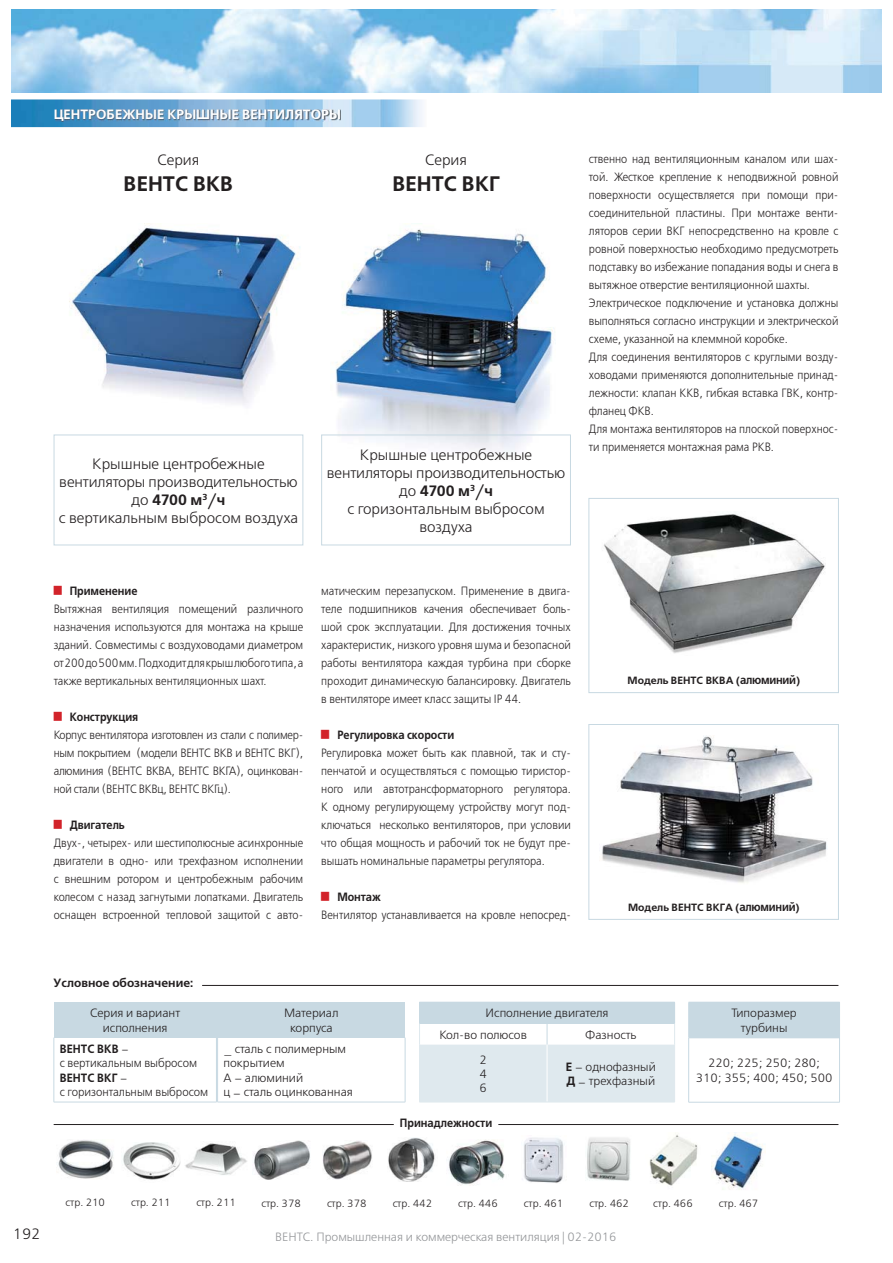
<style>
.page{position:relative;width:893px;height:1263px;background:#fff}
.page>*{position:absolute;margin:0;border:0;box-sizing:border-box;transform-origin:0 0}
.t1{font:700 21px "Free Set C";color:#231f20}
.t2{font:15px/18px "Free Set C";color:#231f20;text-align:center}
.t3{font:700 13.5px "Free Set C";color:#fff}
.t4{font:12px/18px "Free Set C";color:#231f20;text-align:justify;scale:.9 1}
.t5{font:12px/14.4px "Free Set C";color:#231f20;text-align:center}
.t6{font:700 12px "Free Set C";letter-spacing:-.005em;color:#231f20;scale:.9 1}
.t7{font:12px/14.4px "Free Set C";color:#231f20;scale:.94 1}
.t8{font:12px "Free Set C";color:#939598}
.t9{font:700 12px "Free Set C";letter-spacing:-.005em;color:#231f20}
.t10{font:10.5px "Free Set C";color:#231f20}
.t11{font:700 10.5px "Free Set C";color:#231f20}
.s1{font-weight:700}
.s2{font-size:12px}
</style>
<div class="page">
<img style="left:11px;top:9px;width:870px;height:83px">
<img style="left:11px;top:99px;width:412px;height:28px">
<img style="left:331px;top:229px;width:225px;height:224px">
<img style="left:602px;top:736px;width:225px;height:147px">
<div style="left:589px;top:724px;width:249px;height:196px;border:1px solid #c8d9e2"></div>
<img style="left:53px;top:227px;width:251px;height:211px">
<img style="left:55px;top:109px;width:285px;height:12px">
<img style="left:587px;top:1137px;width:44px;height:44px">
<img style="left:524px;top:1137px;width:40px;height:46px">
<img style="left:449px;top:1140px;width:56px;height:45px">
<img style="left:388px;top:1138px;width:47px;height:44px">
<img style="left:649px;top:1134px;width:49px;height:52px">
<img style="left:711px;top:1134px;width:55px;height:56px">
<hr style="left:54px;top:1124px;width:340px;height:1px;background:#231f20">
<hr style="left:498px;top:1124px;width:340px;height:1px;background:#231f20">
<img style="left:253px;top:1140px;width:57px;height:40px">
<img style="left:322px;top:1140px;width:50px;height:39px">
<div style="left:54px;top:1002px;width:162px;height:36px;background:#c8d9e2"></div>
<hr style="left:54px;top:1102px;width:163px;height:1px;background:#c8d9e2">
<hr style="left:54px;top:1038px;width:1px;height:64px;background:#c8d9e2">
<hr style="left:216px;top:1038px;width:1px;height:64px;background:#c8d9e2">
<div style="left:218px;top:1002px;width:187px;height:36px;background:#c8d9e2"></div>
<hr style="left:217px;top:1038px;width:1px;height:64px;background:#c8d9e2">
<hr style="left:405px;top:1038px;width:1px;height:64px;background:#c8d9e2">
<hr style="left:217px;top:1102px;width:188px;height:1px;background:#c8d9e2">
<div style="left:689px;top:1002px;width:150px;height:36px;background:#c8d9e2"></div>
<hr style="left:688px;top:1102px;width:152px;height:1px;background:#c8d9e2">
<hr style="left:839px;top:1002px;width:1px;height:36px;background:#c8d9e2">
<hr style="left:688px;top:1038px;width:1px;height:64px;background:#c8d9e2">
<hr style="left:839px;top:1038px;width:1px;height:64px;background:#c8d9e2">
<hr style="left:688px;top:1002px;width:1px;height:36px;background:#c8d9e2">
<hr style="left:688px;top:1038px;width:152px;height:1px;background:#c8d9e2">
<hr style="left:202px;top:985px;width:636px;height:1px;background:#231f20">
<img style="left:185px;top:1143px;width:62px;height:32px">
<img style="left:123px;top:1142px;width:57px;height:38px">
<img style="left:58px;top:1140px;width:56px;height:39px">
<img style="left:604px;top:514px;width:221px;height:140px">
<div style="left:589px;top:498px;width:249px;height:195px;border:1px solid #c8d9e2"></div>
<div style="left:54px;top:435px;width:249px;height:110px;border:1px solid #c8d9e2"></div>
<div style="left:321px;top:435px;width:250px;height:110px;border:1px solid #c8d9e2"></div>
<svg style="left:419px;top:1002px;width:256px;height:100px"></svg>
<hr style="left:419px;top:1045px;width:1px;height:57px;background:#dfe9ee">
<hr style="left:674px;top:1045px;width:1px;height:57px;background:#dfe9ee">
<hr style="left:419px;top:1102px;width:256px;height:1px;background:#dfe9ee">
<p class="t3" style="left:54px;top:109px;width:289px">ЦЕНТРОБЕЖНЫЕ КРЫШНЫЕ ВЕНТИЛЯТОРЫ</p>
<p class="t2" style="left:158px;top:151px;width:43px">Серия</p>
<h1 class="t1" style="left:124px;top:176px;width:111px">ВЕНТС ВКВ</h1>
<p class="t2" style="left:425px;top:151px;width:43px">Серия</p>
<h1 class="t1" style="left:392px;top:176px;width:109px">ВЕНТС ВКГ</h1>
<p class="t2" style="left:59px;top:455px;width:241px">Крышные центробежные вентиляторы производительностью до <span class="s1">4700 м</span><sup>3</sup><span class="s1">/ч<br></span>с вертикальным выбросом воздуха</p>
<p class="t2" style="left:327px;top:446px;width:240px">Крышные центробежные вентиляторы производительностью до <span class="s1">4700 м</span><sup>3</sup><span class="s1">/ч<br></span>с горизонтальным выбросом воздуха</p>
<p class="t4" style="left:589px;top:150px;width:279px;text-align:left">ственно над вентиляционным каналом или шах&shy;той. Жесткое крепление к неподвижной ровной поверхности осуществляется при помощи при&shy;соединительной пластины. При монтаже венти&shy;ляторов серии ВКГ непосредственно на кровле с ровной поверхностью необходимо предусмотреть подставку во избежание попадания воды и снега в вытяжное отверстие вентиляционной шахты.<br>Электрическое подключение и установка должны выполняться согласно инструкции и электрической схеме, указанной на клеммной коробке.<br>Для соединения вентиляторов с круглыми возду&shy;ховодами применяются дополнительные принад&shy;лежности: клапан ККВ, гибкая вставка ГВК, контр&shy;фланец ФКВ.<br>Для монтажа вентиляторов на плоской поверхнос&shy;ти применяется монтажная рама РКВ.</p>
<p class="t6" style="left:70px;top:586px;width:77px">Применение</p>
<p class="t4" style="left:54px;top:600px;width:279px">Вытяжная вентиляция помещений различного назначения используются для монтажа на крыше зданий. Совместимы с воздуховодами диаметром от 200 до 500 мм. Подходит для крыш любого типа, а также вертикальных вентиляционных шахт.</p>
<p class="t6" style="left:70px;top:712px;width:78px">Конструкция</p>
<p class="t4" style="left:54px;top:726px;width:279px">Корпус вентилятора изготовлен из стали с полимер&shy;ным покрытием (модели ВЕНТС ВКВ и ВЕНТС ВКГ), алюминия (ВЕНТС ВКВА, ВЕНТС ВКГА), оцинкован&shy;ной стали (ВЕНТС ВКВц, ВЕНТС ВКГц).</p>
<p class="t6" style="left:70px;top:820px;width:63px">Двигатель</p>
<p class="t4" style="left:54px;top:833px;width:279px">Двух-, четырех- или шестиполюсные асинхронные двигатели в одно- или трехфазном исполнении с внешним ротором и центробежным рабочим колесом с назад загнутыми лопатками. Двигатель оснащен встроенной тепловой защитой с авто-</p>
<p class="t4" style="left:321px;top:582px;width:279px">матическим перезапуском. Применение в двига&shy;теле подшипников качения обеспечивает боль&shy;шой срок эксплуатации. Для достижения точных характеристик, низкого уровня шума и безопасной работы вентилятора каждая турбина при сборке проходит динамическую балансировку. Двигатель в вентиляторе имеет класс защиты IP 44.</p>
<p class="t6" style="left:337px;top:730px;width:131px">Регулировка скорости</p>
<p class="t4" style="left:321px;top:744px;width:279px">Регулировка может быть как плавной, так и сту&shy;пенчатой и осуществляться с помощью тиристор&shy;ного или автотрансформаторного регулятора.<br>К одному регулирующему устройству могут под&shy;ключаться несколько вентиляторов, при условии что общая мощность и рабочий ток не будут пре&shy;вышать номинальные параметры регулятора.</p>
<p class="t6" style="left:337px;top:892px;width:50px">Монтаж</p>
<p class="t4" style="left:321px;top:905px;width:279px">Вентилятор устанавливается на кровле непосред-</p>
<p class="t11" style="left:627px;top:677px;width:174px">Модель ВЕНТС ВКВА (<span class="s2">алюминий</span>)</p>
<p class="t11" style="left:628px;top:904px;width:173px">Модель ВЕНТС ВКГА (<span class="s2">алюминий</span>)</p>
<p class="t9" style="left:54px;top:978px;width:141px">Условное обозначение:</p>
<p class="t5" style="left:90px;top:1006px;width:92px">Серия и вариант исполнения</p>
<p class="t7" style="left:60px;top:1042px;width:159px"><span class="s1">ВЕНТС ВКВ</span> –<br>с вертикальным выбросом<br><span class="s1">ВЕНТС ВКГ</span> –<br>с горизонтальным выбросом</p>
<p class="t5" style="left:284px;top:1006px;width:56px">Материал корпуса</p>
<p class="t5" style="left:224px;top:1042px;width:131px;text-align:left">_ сталь с полимерным покрытием<br>А – алюминий<br>ц – сталь оцинкованная</p>
<p class="t5" style="left:440px;top:1003px;width:170px;line-height:21.1px;text-align:left;text-indent:46px">Исполнение двигателя<br>Кол-во полюсов</p>
<p class="t5" style="left:585px;top:1027px;width:53px">Фазность</p>
<p class="t5" style="left:480px;top:1052px;width:9px;text-align:justify">2<br>4<br>6</p>
<p class="t5" style="left:566px;top:1059px;width:91px;text-align:left"><span class="s1">Е</span> – однофазный<br><span class="s1">Д</span> – трехфазный</p>
<p class="t6" style="left:400px;top:1119px;width:104px">Принадлежности</p>
<p class="t5" style="left:731px;top:1006px;width:67px">Типоразмер турбины</p>
<p class="t5" style="left:696px;top:1056px;width:138px">220; 225; 250; 280;<br>310; 355; 400; 450; 500</p>
<p class="t2" style="left:13px;top:1225px;width:29px">192</p>
<p class="t10" style="left:66px;top:1196px;width:41px">стр. 210</p>
<p class="t10" style="left:131px;top:1196px;width:41px">стр. 211</p>
<p class="t10" style="left:196px;top:1196px;width:41px">стр. 211</p>
<p class="t10" style="left:261px;top:1197px;width:41px">стр. 378</p>
<p class="t10" style="left:327px;top:1197px;width:41px">стр. 378</p>
<p class="t10" style="left:393px;top:1197px;width:41px">стр. 442</p>
<p class="t10" style="left:458px;top:1197px;width:41px">стр. 446</p>
<p class="t10" style="left:524px;top:1197px;width:41px">стр. 461</p>
<p class="t10" style="left:589px;top:1197px;width:41px">стр. 462</p>
<p class="t10" style="left:653px;top:1197px;width:41px">стр. 466</p>
<p class="t10" style="left:719px;top:1197px;width:41px">стр. 467</p>
<p class="t8" style="left:275px;top:1230px;width:343px">ВЕНТС. Промышленная и коммерческая вентиляция | 02-2016</p>
</div>
